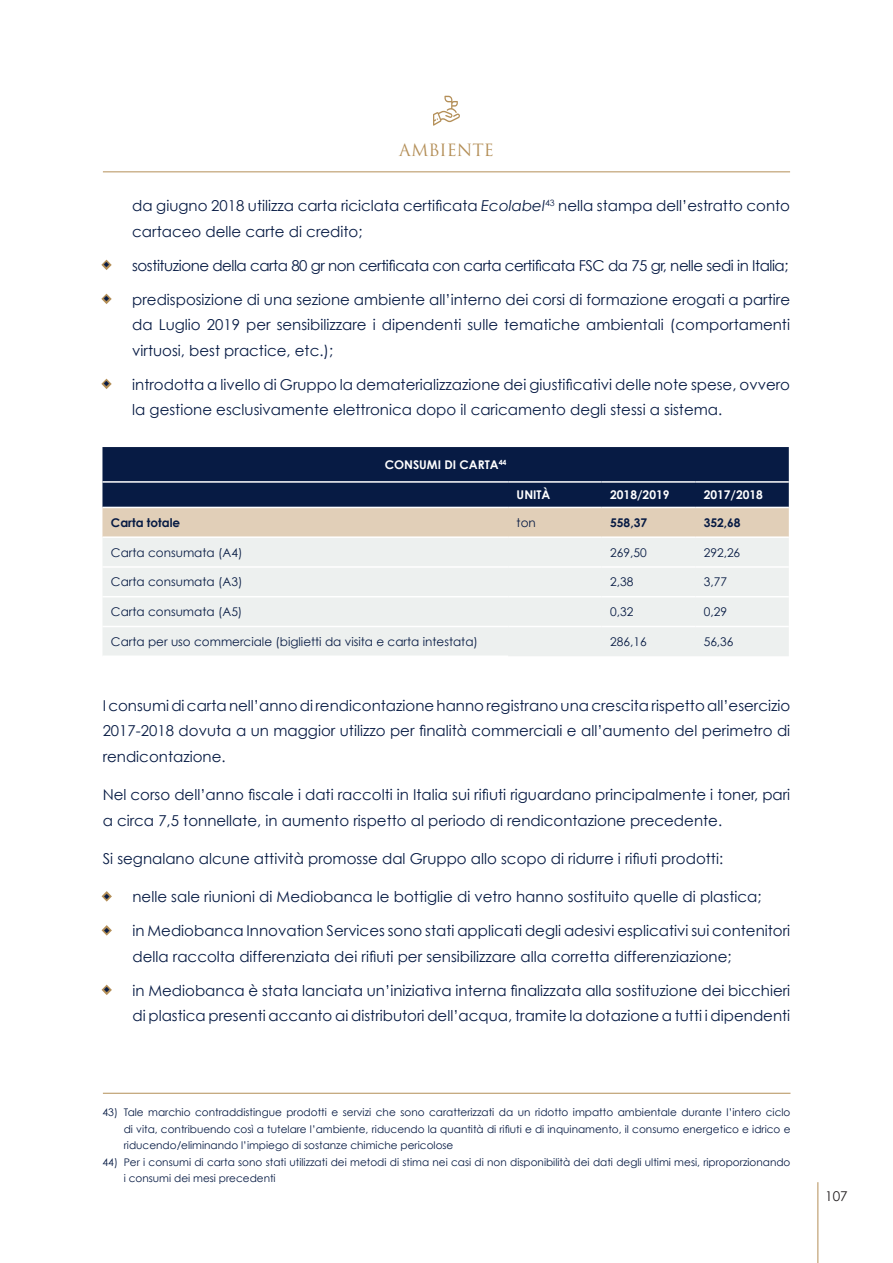
<style>
.page{position:relative;width:893px;height:1263px;background:#fff}
.page>*{position:absolute;margin:0;border:0;box-sizing:border-box;transform-origin:0 0}
.t1{font:16.5px "Trajan Pro 3";color:#b48f58}
.t2{font:15px/25.5px "Century Gothic";color:#071b44}
.t3{font:15px "Century Gothic";letter-spacing:-.03em;color:#071b44}
.t4{font:13.5px "Century Gothic";color:#231f20}
.t5{font:12px "Century Gothic";color:#071b44}
.t6{font:700 12px "Century Gothic";color:#fff}
.t7{font:700 12px "Century Gothic";color:#071b44}
.t8{font:10.5px/16.5px "Century Gothic";color:#071b44;text-align:justify}
.s1{font-style:italic}
.s2{font-family:"Trajan Pro 3";font-size:18px}
</style>
<div class="page">
<hr style="left:817px;top:1182px;width:1px;height:81px;background:#b48f58">
<hr style="left:103px;top:171px;width:687px;height:1px;background:#b48f58">
<svg style="left:433px;top:96px;width:27px;height:30px"></svg>
<hr style="left:103px;top:1093px;width:687px;height:1px;background:#b48f58">
<svg style="left:101px;top:259px;width:11px;height:11px"></svg>
<svg style="left:101px;top:293px;width:11px;height:11px"></svg>
<svg style="left:101px;top:378px;width:11px;height:11px"></svg>
<svg style="left:101px;top:891px;width:11px;height:11px"></svg>
<svg style="left:101px;top:925px;width:11px;height:11px"></svg>
<svg style="left:101px;top:984px;width:11px;height:11px"></svg>
<svg style="left:102px;top:447px;width:687px;height:89px;background:#4f566a"></svg>
<div style="left:103px;top:538px;width:686px;height:118px;background:#edf0ef"></div>
<hr style="left:102px;top:481px;width:406px;height:2px;background:#fff">
<hr style="left:508px;top:481px;width:94px;height:2px;background:#fff">
<hr style="left:602px;top:481px;width:93px;height:2px;background:#fff">
<hr style="left:695px;top:481px;width:94px;height:2px;background:#fff">
<hr style="left:102px;top:507px;width:406px;height:1px;background:#fff">
<hr style="left:508px;top:507px;width:94px;height:1px;background:#fff">
<hr style="left:602px;top:507px;width:93px;height:1px;background:#fff">
<hr style="left:695px;top:507px;width:94px;height:1px;background:#fff">
<hr style="left:508px;top:566px;width:94px;height:2px;background:#fff">
<hr style="left:602px;top:566px;width:93px;height:2px;background:#fff">
<hr style="left:695px;top:566px;width:94px;height:2px;background:#fff">
<hr style="left:508px;top:596px;width:94px;height:1px;background:#fff">
<hr style="left:602px;top:596px;width:93px;height:1px;background:#fff">
<hr style="left:695px;top:596px;width:94px;height:1px;background:#fff">
<hr style="left:508px;top:626px;width:94px;height:1px;background:#fff">
<hr style="left:602px;top:626px;width:93px;height:1px;background:#fff">
<hr style="left:695px;top:626px;width:94px;height:1px;background:#fff">
<hr style="left:102px;top:566px;width:406px;height:2px;background:#fff">
<hr style="left:102px;top:596px;width:406px;height:1px;background:#fff">
<hr style="left:102px;top:626px;width:406px;height:1px;background:#fff">
<hr style="left:102px;top:655px;width:406px;height:2px;background:#fff">
<p class="t1" style="left:399px;top:139px;width:96px">AMBIENTE</p>
<p class="t2" style="left:132px;top:193px;width:659px">da giugno 2018 utilizza carta riciclata certificata <span class="s1">Ecolabel</span><sup>43</sup> nella stampa dell’estratto conto cartaceo delle carte di credito;</p>
<p class="t3" style="left:102px;top:256px;width:688px"><span class="s2">◆</span> sostituzione della carta 80 gr non certificata con carta certificata FSC da 75 gr, nelle sedi in Italia;</p>
<p class="t2" style="left:132px;top:286px;width:659px;text-align:justify;text-indent:-30px"><span class="s2">◆</span> predisposizione di una sezione ambiente all’interno dei corsi di formazione erogati a partire da Luglio 2019 per sensibilizzare i dipendenti sulle tematiche ambientali (comportamenti virtuosi, best practice, etc.);</p>
<p class="t2" style="left:132px;top:371px;width:659px;text-indent:-30px"><span class="s2">◆</span> introdotta a livello di Gruppo la dematerializzazione dei giustificativi delle note spese, ovvero la gestione esclusivamente elettronica dopo il caricamento degli stessi a sistema.</p>
<p class="t6" style="left:385px;top:457px;width:123px">CONSUMI DI CARTA<sup>44</sup></p>
<p class="t6" style="left:517px;top:487px;width:35px">UNITÀ</p>
<p class="t6" style="left:610px;top:487px;width:61px">2018/2019</p>
<p class="t6" style="left:704px;top:487px;width:61px">2017/2018</p>
<p class="t7" style="left:111px;top:515px;width:71px">Carta totale</p>
<p class="t5" style="left:517px;top:515px;width:21px">ton</p>
<p class="t7" style="left:610px;top:515px;width:38px">558,37</p>
<p class="t7" style="left:704px;top:515px;width:38px">352,68</p>
<p class="t5" style="left:111px;top:545px;width:133px">Carta consumata (A4)</p>
<p class="t5" style="left:610px;top:545px;width:38px">269,50</p>
<p class="t5" style="left:704px;top:545px;width:38px">292,26</p>
<p class="t5" style="left:111px;top:575px;width:133px">Carta consumata (A3)</p>
<p class="t5" style="left:610px;top:575px;width:25px">2,38</p>
<p class="t5" style="left:704px;top:575px;width:25px">3,77</p>
<p class="t5" style="left:111px;top:604px;width:133px">Carta consumata (A5)</p>
<p class="t5" style="left:610px;top:604px;width:25px">0,32</p>
<p class="t5" style="left:704px;top:604px;width:25px">0,29</p>
<p class="t5" style="left:111px;top:634px;width:369px">Carta per uso commerciale (biglietti da visita e carta intestata)</p>
<p class="t5" style="left:610px;top:634px;width:38px">286,16</p>
<p class="t5" style="left:704px;top:634px;width:31px">56,36</p>
<p class="t2" style="left:103px;top:692px;width:689px;text-align:justify">I consumi di carta nell’anno di rendicontazione hanno registrano una crescita rispetto all’esercizio 2017-2018 dovuta a un maggior utilizzo per finalità commerciali e all’aumento del perimetro di rendicontazione.</p>
<p class="t2" style="left:103px;top:782px;width:689px">Nel corso dell’anno fiscale i dati raccolti in Italia sui rifiuti riguardano principalmente i toner, pari a circa 7,5 tonnellate, in aumento rispetto al periodo di rendicontazione precedente.</p>
<p class="t2" style="left:103px;top:845px;width:622px">Si segnalano alcune attività promosse dal Gruppo allo scopo di ridurre i rifiuti prodotti:</p>
<p class="t2" style="left:103px;top:884px;width:660px"><span class="s2">◆</span> nelle sale riunioni di Mediobanca le bottiglie di vetro hanno sostituito quelle di plastica;</p>
<p class="t2" style="left:132px;top:918px;width:659px;text-indent:-30px"><span class="s2">◆</span> in Mediobanca Innovation Services sono stati applicati degli adesivi esplicativi sui contenitori della raccolta differenziata dei rifiuti per sensibilizzare alla corretta differenziazione;</p>
<p class="t2" style="left:103px;top:977px;width:689px;text-align:right"><span class="s2">◆</span> in Mediobanca è stata lanciata un’iniziativa interna finalizzata alla sostituzione dei bicchieri di plastica presenti accanto ai distributori dell’acqua, tramite la dotazione a tutti i dipendenti</p>
<p class="t8" style="left:124px;top:1104px;width:668px;text-indent:-21px">43) Tale marchio contraddistingue prodotti e servizi che sono caratterizzati da un ridotto impatto ambientale durante l’intero ciclo di vita, contribuendo così a tutelare l’ambiente, riducendo la quantità di rifiuti e di inquinamento, il consumo energetico e idrico e riducendo/eliminando l’impiego di sostanze chimiche pericolose</p>
<p class="t8" style="left:124px;top:1153px;width:668px;text-indent:-21px">44) Per i consumi di carta sono stati utilizzati dei metodi di stima nei casi di non disponibilità dei dati degli ultimi mesi, riproporzionando i consumi dei mesi precedenti</p>
<p class="t4" style="left:825px;top:1188px;width:24px">107</p>
</div>
